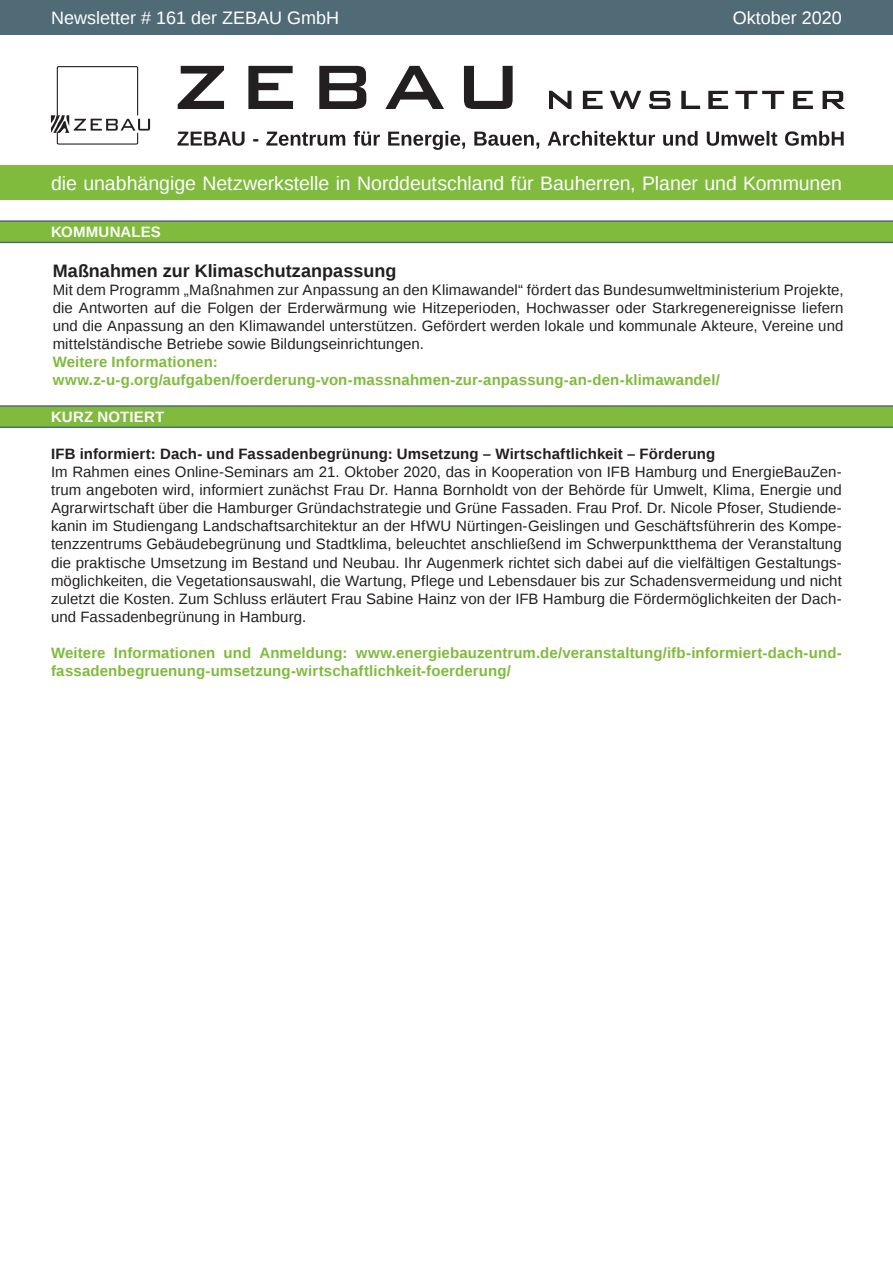
<style>
.page{position:relative;width:893px;height:1263px;background:#fff}
.page>*{position:absolute;margin:0;border:0;box-sizing:border-box;transform-origin:0 0}
.t1{font:19.5px "Liberation Sans";letter-spacing:-.005em;color:#fff}
.t2{font:18px "Liberation Sans";color:#fff}
.t3{font:700 18px "Liberation Sans";color:#231f20}
.t4{font:15px/18px "Liberation Sans";letter-spacing:.005em;color:#231f20;text-align:justify}
.t5{font:700 15px/18px "Liberation Sans";letter-spacing:.01em;color:#80bb3d}
.t6{font:700 15px "Liberation Sans";letter-spacing:.005em;color:#231f20}
.t7{font:700 15px "Liberation Sans";letter-spacing:.01em;color:#fff}
</style>
<div class="page">
<div style="left:0;top:0;width:893px;height:34px;background:#506a76"></div>
<div style="left:0;top:166px;width:893px;height:34px;background:#80bb3d"></div>
<svg style="left:178px;top:66px;width:667px;height:43px"></svg>
<svg style="left:177px;top:131px;width:667px;height:19px"></svg>
<svg style="left:51px;top:66px;width:99px;height:79px"></svg>
<div style="left:0;top:406px;width:893px;height:21px;background:#80bb3d"></div>
<hr style="left:0;top:426px;width:893px;height:2px;background:#506a76">
<hr style="left:0;top:405px;width:893px;height:2px;background:#506a76">
<div style="left:0;top:221px;width:893px;height:21px;background:#80bb3d"></div>
<hr style="left:0;top:242px;width:893px;height:1px;background:#506a76">
<hr style="left:0;top:220px;width:893px;height:2px;background:#506a76">
<p class="t2" style="left:51px;top:7px;width:290px">Newsletter # 161 der ZEBAU GmbH</p>
<p class="t2" style="left:733px;top:7px;width:111px">Oktober 2020</p>
<h1 class="t1" style="left:51px;top:172px;width:792px">die unabhängige Netzwerkstelle in Norddeutschland für Bauherren, Planer und Kommunen</h1>
<p class="t7" style="left:51px;top:222px;width:111px">KOMMUNALES</p>
<p class="t3" style="left:53px;top:258px;width:345px">Maßnahmen zur Klimaschutzanpassung</p>
<p class="t4" style="left:53px;top:281px;width:792px">Mit dem Programm „Maßnahmen zur Anpassung an den Klimawandel“ fördert das Bundesumweltministerium Projekte, die Antworten auf die Folgen der Erderwärmung wie Hitzeperioden, Hochwasser oder Starkregenereignisse liefern und die Anpassung an den Klimawandel unterstützen. Gefördert werden lokale und kommunale Akteure, Vereine und mittelständische Betriebe sowie Bildungseinrichtungen.</p>
<p class="t5" style="left:53px;top:352px;width:669px">Weitere Informationen: www.z-u-g.org/aufgaben/foerderung-von-massnahmen-zur-anpassung-an-den-klimawandel/</p>
<p class="t7" style="left:51px;top:407px;width:115px">KURZ NOTIERT</p>
<p class="t6" style="left:51px;top:444px;width:666px">IFB informiert: Dach- und Fassadenbegrünung: Umsetzung – Wirtschaftlichkeit – Förderung</p>
<p class="t4" style="left:51px;top:464px;width:792px">Im Rahmen eines Online-Seminars am 21. Oktober 2020, das in Kooperation von IFB Hamburg und EnergieBauZen&shy;trum angeboten wird, informiert zunächst Frau Dr. Hanna Bornholdt von der Behörde für Umwelt, Klima, Energie und Agrarwirtschaft über die Hamburger Gründachstrategie und Grüne Fassaden. Frau Prof. Dr. Nicole Pfoser, Studiende&shy;kanin im Studiengang Landschaftsarchitektur an der HfWU Nürtingen-Geislingen und Geschäftsführerin des Kompe&shy;tenzzentrums Gebäudebegrünung und Stadtklima, beleuchtet anschließend im Schwerpunktthema der Veranstaltung die praktische Umsetzung im Bestand und Neubau. Ihr Augenmerk richtet sich dabei auf die vielfältigen Gestaltungs&shy;möglichkeiten, die Vegetationsauswahl, die Wartung, Pflege und Lebensdauer bis zur Schadensvermeidung und nicht zuletzt die Kosten. Zum Schluss erläutert Frau Sabine Hainz von der IFB Hamburg die Fördermöglichkeiten der Dach&shy;und Fassadenbegrünung in Hamburg.</p>
<p class="t5" style="left:51px;top:643px;width:792px">Weitere Informationen und Anmeldung: www.energiebauzentrum.de/veranstaltung/ifb-informiert-dach-und&shy;fassadenbegruenung-umsetzung-wirtschaftlichkeit-foerderung/</p>
</div>
